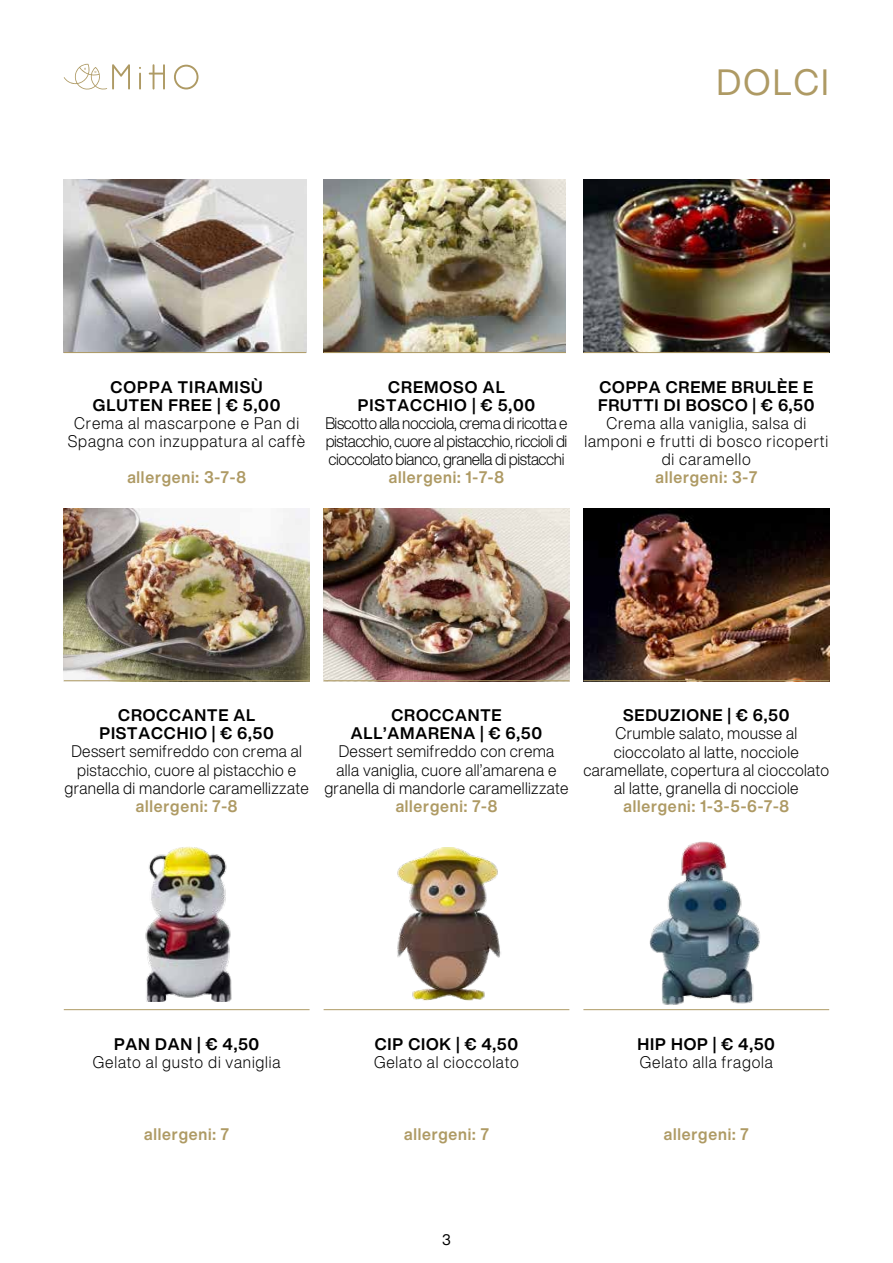
<style>
.page{position:relative;width:893px;height:1263px;background:#fff}
.page>*{position:absolute;margin:0;border:0;box-sizing:border-box;transform-origin:0 0}
.t1{font:36px "Helvetica Now Display";letter-spacing:.06em;color:#ae9a64}
.t2{font:300 16.5px/18px "Helvetica Now Display";letter-spacing:.02em;color:#000;text-align:center;scale:.95 1}
.t3{font:700 16.5px/18px "Helvetica Now Display";letter-spacing:.05em;color:#000;text-align:center}
.t4{font:300 16.5px/18px "Helvetica Now Display";letter-spacing:.05em;color:#000;text-align:center;scale:.95 1}
.t5{font:700 16.5px "Helvetica Now Display";letter-spacing:.05em;color:#ae9a64;scale:.95 1}
.t6{font:15px "Helvetica Now Display";color:#000}
</style>
<div class="page">
<svg style="left:149px;top:64px;width:16px;height:26px"></svg>
<svg style="left:174px;top:65px;width:24px;height:24px"></svg>
<svg style="left:139px;top:67px;width:2px;height:23px"></svg>
<svg style="left:64px;top:64px;width:66px;height:26px"></svg>
<img style="left:583px;top:508px;width:246px;height:172px">
<img style="left:145px;top:846px;width:87px;height:155px">
<img style="left:324px;top:180px;width:242px;height:172px">
<img style="left:64px;top:180px;width:242px;height:172px">
<img style="left:324px;top:508px;width:245px;height:172px">
<img style="left:649px;top:841px;width:111px;height:164px">
<img style="left:64px;top:508px;width:246px;height:172px">
<img style="left:397px;top:847px;width:104px;height:153px">
<img style="left:583px;top:180px;width:246px;height:172px">
<hr style="left:324px;top:352px;width:242px;height:1px;background:#ae9a64">
<hr style="left:64px;top:352px;width:242px;height:1px;background:#ae9a64">
<hr style="left:583px;top:352px;width:246px;height:1px;background:#ae9a64">
<hr style="left:583px;top:680px;width:246px;height:1px;background:#ae9a64">
<hr style="left:64px;top:1009px;width:246px;height:1px;background:#ae9a64">
<hr style="left:64px;top:680px;width:246px;height:1px;background:#ae9a64">
<hr style="left:324px;top:1009px;width:245px;height:1px;background:#ae9a64">
<hr style="left:324px;top:680px;width:245px;height:1px;background:#ae9a64">
<hr style="left:583px;top:1009px;width:246px;height:1px;background:#ae9a64">
<h1 class="t1" style="left:717px;top:58px;width:114px">DOLCI</h1>
<p class="t3" style="left:93px;top:378px;width:189px">COPPA TIRAMISÙ<br>GLUTEN FREE | € 5,00</p>
<p class="t4" style="left:68px;top:414px;width:251px">Crema al mascarpone e Pan di<br>Spagna con inzuppatura al caffè</p>
<p class="t5" style="left:127px;top:465px;width:126px">allergeni: 3-7-8</p>
<p class="t3" style="left:358px;top:378px;width:179px">CREMOSO AL<br>PISTACCHIO | € 5,00</p>
<p class="t2" style="left:325px;top:414px;width:257px;text-align:justify">Biscotto alla nocciola, crema di ricotta e pistacchio, cuore al pistacchio, riccioli di cioccolato bianco, granella di pistacchi</p>
<p class="t5" style="left:389px;top:465px;width:123px">allergeni: 1-7-8</p>
<p class="t3" style="left:598px;top:378px;width:218px;text-align:left">COPPA CREME BRULÈE E<br>FRUTTI DI BOSCO | € 6,50</p>
<p class="t4" style="left:584px;top:414px;width:258px">Crema alla vaniglia, salsa di lamponi e frutti di bosco ricoperti di caramello</p>
<p class="t5" style="left:655px;top:465px;width:109px">allergeni: 3-7</p>
<p class="t3" style="left:99px;top:707px;width:176px">CROCCANTE AL<br>PISTACCHIO | € 6,50</p>
<p class="t2" style="left:65px;top:742px;width:258px">Dessert semifreddo con crema al pistacchio, cuore al pistacchio e granella di mandorle caramellizzate</p>
<p class="t5" style="left:136px;top:794px;width:109px">allergeni: 7-8</p>
<p class="t3" style="left:351px;top:707px;width:193px">CROCCANTE<br>ALL’AMARENA | € 6,50</p>
<p class="t2" style="left:324px;top:742px;width:258px">Dessert semifreddo con crema<br>alla vaniglia, cuore all’amarena e granella di mandorle caramellizzate</p>
<p class="t5" style="left:396px;top:794px;width:109px">allergeni: 7-8</p>
<p class="t3" style="left:623px;top:707px;width:168px">SEDUZIONE | € 6,50</p>
<p class="t2" style="left:583px;top:724px;width:260px">Crumble salato, mousse al cioccolato al latte, nocciole caramellate, copertura al cioccolato al latte, granella di nocciole</p>
<p class="t5" style="left:623px;top:794px;width:176px">allergeni: 1-3-5-6-7-8</p>
<p class="t3" style="left:114px;top:1035px;width:147px">PAN DAN | € 4,50</p>
<p class="t4" style="left:93px;top:1053px;width:199px">Gelato al gusto di vaniglia</p>
<p class="t5" style="left:144px;top:1123px;width:91px">allergeni: 7</p>
<p class="t3" style="left:375px;top:1035px;width:145px">CIP CIOK | € 4,50</p>
<p class="t4" style="left:374px;top:1053px;width:154px">Gelato al cioccolato</p>
<p class="t5" style="left:404px;top:1123px;width:91px">allergeni: 7</p>
<p class="t6" style="left:442px;top:1229px;width:10px">3</p>
<p class="t3" style="left:638px;top:1035px;width:139px">HIP HOP | € 4,50</p>
<p class="t4" style="left:640px;top:1053px;width:141px">Gelato alla fragola</p>
<p class="t5" style="left:664px;top:1123px;width:91px">allergeni: 7</p>
</div>
